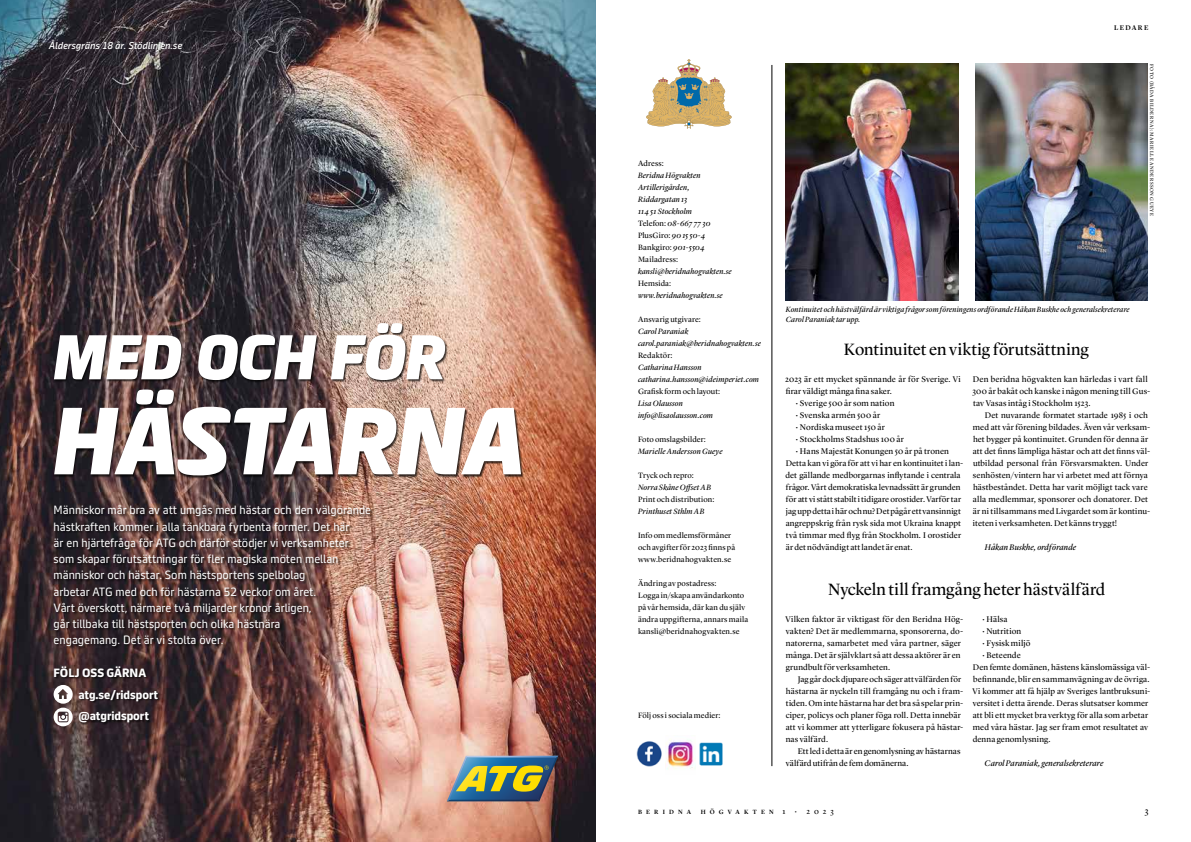
<style>
.page{position:relative;width:1191px;height:842px;background:#fff}
.page>*{position:absolute;margin:0;border:0;box-sizing:border-box;transform-origin:0 0}
.t1{font:91.9px "ATG Rubrik";color:#fff}
.t2{font:60.9px "ATG Rubrik";color:#fff}
.t3{font:17px "Lyon Display";letter-spacing:.005em;color:#000}
.t4{font:11.6px/16.2px "ATG Text";color:#fff}
.t5{font:800 11.6px/21.9px "ATG Text";color:#fff}
.t6{font:italic 500 9.7px "ATG Text";color:#fff}
.t7{font:9px "Lyon Display";color:#000}
.t8{font:8.6px/12px "Lyon Display";letter-spacing:.015em;color:#000}
.t9{font:8.5px/12px "Lyon Display";letter-spacing:.01em;color:#000}
.t10{font:italic 8.5px "Lyon Display";letter-spacing:.01em;color:#000}
.t11{font:8.4px "Lyon Display";letter-spacing:.005em;color:#000}
.t12{font:italic 8px/12px "Lyon Display";letter-spacing:.015em;color:#000}
.t13{font:8px/12px "Lyon Display";letter-spacing:.015em;color:#000}
.t14{font:italic 7.8px/10px "Lyon Display";letter-spacing:.015em;color:#000}
.t15{font:500 7px "Lyon Display";letter-spacing:.18em;color:#000}
.t16{font:500 6.3px "Lyon Display";letter-spacing:.655em;color:#000}
.t17{font:5px "Lyon Display";letter-spacing:.095em;color:#000}
.s1{font-style:normal}
.s2{font-weight:400;font-size:8px}
</style>
<div class="page">
<hr style="left:771px;top:65px;width:1px;height:701px;background:#000">
<img style="left:0;top:0;width:595px;height:842px">
<div style="left:54px;top:323px;width:470px;height:155px;background:#000;opacity:.75"></div>
<div style="left:54px;top:505px;width:319px;height:221px;background:#000;opacity:.75"></div>
<svg style="left:54px;top:685px;width:19px;height:41px"></svg>
<img style="left:447px;top:756px;width:111px;height:45px">
<img style="left:786px;top:64px;width:172px;height:237px">
<img style="left:975px;top:64px;width:172px;height:237px">
<svg style="left:646px;top:59px;width:86px;height:70px"></svg>
<img style="left:636px;top:740px;width:59px;height:29px">
<img style="left:699px;top:742px;width:24px;height:24px">
<p class="t6" style="left:49px;top:40px;width:135px">Åldersgräns 18 år. Stödlinjen.se</p>
<h2 class="t2" style="left:54px;top:321px;width:393px">MED OCH FÖR</h2>
<h1 class="t1" style="left:54px;top:387px;width:473px">HÄSTARNA</h1>
<p class="t4" style="left:54px;top:502px;width:319px">Människor mår bra av att umgås med hästar och den välgörande hästkraften kommer i alla tänkbara fyrbenta former. Det här<br>är en hjärtefråga för ATG och därför stödjer vi verksamheter som skapar förutsättningar för fler magiska möten mellan människor och hästar. Som hästsportens spelbolag<br>arbetar ATG med och för hästarna 52 veckor om året.<br>Vårt överskott, närmare två miljarder kronor årligen,<br>går tillbaka till hästsporten och olika hästnära<br>engagemang. Det är vi stolta över.</p>
<h3 class="t5" style="left:78px;top:661px;width:81px;text-indent:-25px">FÖLJ OSS GÄRNA atg.se/ridsport @atgridsport</h3>
<p class="t13" style="left:638px;top:157px;width:27px">Adress:</p>
<p class="t12" style="left:638px;top:169px;width:74px">Beridna Högvakten<br>Artillerigården,<br>Riddargatan 13<br>114 51 Stockholm<br><span class="s1">Telefon:</span> 08-667 77 30<br><span class="s1">PlusGiro:</span> 90 15 50-4<br><span class="s1">Bankgiro:</span> 901-5504<br><span class="s1">Mailadress:</span></p>
<p class="t12" style="left:638px;top:265px;width:95px">kansli@beridnahogvakten.se</p>
<p class="t13" style="left:638px;top:277px;width:35px">Hemsida:</p>
<p class="t12" style="left:638px;top:289px;width:86px">www.beridnahogvakten.se</p>
<p class="t13" style="left:638px;top:313px;width:64px">Ansvarig utgivare:</p>
<p class="t12" style="left:638px;top:325px;width:124px">Carol Paraniak carol.paraniak@beridnahogvakten.se</p>
<p class="t13" style="left:638px;top:349px;width:36px">Redaktör:</p>
<p class="t12" style="left:638px;top:361px;width:122px">Catharina Hansson catharina.hansson@ideimperiet.com</p>
<p class="t13" style="left:638px;top:385px;width:84px">Grafisk form och layout:</p>
<p class="t12" style="left:638px;top:397px;width:76px">Lisa Olausson info@lisaolausson.com</p>
<p class="t13" style="left:638px;top:433px;width:69px">Foto omslagsbilder:</p>
<p class="t12" style="left:638px;top:445px;width:86px">Marielle Andersson Gueye</p>
<p class="t13" style="left:638px;top:469px;width:57px">Tryck och repro:</p>
<p class="t12" style="left:638px;top:481px;width:75px">Norra Skåne Offset AB</p>
<p class="t13" style="left:638px;top:493px;width:78px">Print och distribution:</p>
<p class="t12" style="left:638px;top:505px;width:68px">Printhuset Sthlm AB</p>
<p class="t13" style="left:638px;top:529px;width:99px">Info om medlemsförmåner och avgifter för 2023 finns på www.beridnahogvakten.se</p>
<p class="t13" style="left:638px;top:577px;width:112px">Ändring av postadress:<br>Logga in/skapa användarkonto på vår hemsida, där kan du själv ändra uppgifterna, annars maila kansli@beridnahogvakten.se</p>
<p class="t13" style="left:638px;top:709px;width:84px">Följ oss i sociala medier:</p>
<p class="t15" style="left:1114px;top:23px;width:36px">LEDARE</p>
<p class="t17" style="left:1155px;top:64px;width:153px;rotate:90deg">FOTO (BÅDA BILDERNA): MARIELLE ANDERSSON GUEYE</p>
<p class="t14" style="left:785px;top:304px;width:345px">Kontinuitet och hästvälfärd är viktiga frågor som föreningens ordförande Håkan Buskhe och generalsekreterare<br>Carol Paraniak tar upp.</p>
<h3 class="t3" style="left:844px;top:337px;width:246px">Kontinuitet en viktig förutsättning</h3>
<p class="t8" style="left:785px;top:372px;width:177px">2023 är ett mycket spännande år för Sverige. Vi</p>
<p class="t9" style="left:785px;top:385px;width:108px">firar väldigt många fina saker.</p>
<p class="t8" style="left:795px;top:396px;width:100px">• Sverige 500 år som nation</p>
<p class="t8" style="left:795px;top:408px;width:86px">• Svenska armén 500 år</p>
<p class="t8" style="left:795px;top:420px;width:91px">• Nordiska museet 150 år</p>
<p class="t8" style="left:795px;top:432px;width:110px">• Stockholms Stadshus 100 år</p>
<p class="t8" style="left:795px;top:444px;width:155px">• Hans Majestät Konungen 50 år på tronen</p>
<p class="t9" style="left:785px;top:457px;width:179px">Detta kan vi göra för att vi har en kontinuitet i lan&shy;det gällande medborgarnas inflytande i centrala frågor. Vårt demokratiska levnadssätt är grunden för att vi stått stabilt i tidigare orostider. Varför tar jag upp detta i här och nu? Det pågår ett vansinnigt angreppskrig från rysk sida mot Ukraina knappt två timmar med flyg från Stockholm. I orostider är det nödvändigt att landet är enat.</p>
<p class="t8" style="left:972px;top:372px;width:179px">Den beridna högvakten kan härledas i vart fall<br>300 år bakåt och kanske i någon mening till Gus&shy;tav Vasas intåg i Stockholm 1523.</p>
<p class="t9" style="left:972px;top:409px;width:179px;text-indent:12px">Det nuvarande formatet startade 1985 i och med att vår förening bildades. Även vår verksam&shy;het bygger på kontinuitet. Grunden för denna är att det finns lämpliga hästar och att det finns väl&shy;utbildad personal från Försvarsmakten. Under senhösten/vintern har vi arbetet med att förnya hästbeståndet. Detta har varit möjligt tack vare</p>
<p class="t8" style="left:972px;top:492px;width:177px">alla medlemmar, sponsorer och donatorer. Det</p>
<p class="t9" style="left:972px;top:505px;width:179px">är ni tillsammans med Livgardet som är kontinu&shy;iteten i verksamheten. Det känns tryggt!</p>
<p class="t10" style="left:985px;top:541px;width:93px">Håkan Buskhe, ordförande</p>
<h3 class="t3" style="left:828px;top:577px;width:279px">Nyckeln till framgång heter hästvälfärd</h3>
<p class="t8" style="left:785px;top:612px;width:179px;text-align:justify">Vilken faktor är viktigast för den Beridna Hög&shy;vakten? Det är medlemmarna, sponsorerna, do&shy;natorerna, samarbetet med våra partner, säger</p>
<p class="t9" style="left:785px;top:649px;width:176px">många. Det är självklart så att dessa aktörer är en grundbult för verksamheten.</p>
<p class="t11" style="left:797px;top:673px;width:165px">Jag går dock djupare och säger att välfärden för</p>
<p class="t9" style="left:785px;top:685px;width:179px">hästarna är nyckeln till framgång nu och i fram&shy;tiden. Om inte hästarna har det bra så spelar prin&shy;ciper, policys och planer föga roll. Detta innebär att vi kommer att ytterligare fokusera på hästar&shy;nas välfärd.</p>
<p class="t9" style="left:786px;top:745px;width:176px;text-indent:12px">Ett led i detta är en genomlysning av hästarnas välfärd utifrån de fem domänerna.</p>
<p class="t9" style="left:982px;top:613px;width:27px">• Hälsa</p>
<p class="t9" style="left:982px;top:625px;width:41px">• Nutrition</p>
<p class="t9" style="left:982px;top:637px;width:50px">• Fysisk miljö</p>
<p class="t9" style="left:972px;top:649px;width:179px;text-indent:9px">• Beteende<br>Den femte domänen, hästens känslomässiga väl&shy;befinnande, blir en sammanvägning av de övriga.<br>Vi kommer att få hjälp av Sveriges lantbruksuni&shy;versitet i detta ärende. Deras slutsatser kommer att bli ett mycket bra verktyg för alla som arbetar med våra hästar. Jag ser fram emot resultatet av denna genomlysning.</p>
<p class="t10" style="left:984px;top:757px;width:120px">Carol Paraniak, generalsekreterare</p>
<p class="t16" style="left:638px;top:807px;width:55px">BERIDNA</p>
<p class="t16" style="left:700px;top:807px;width:135px">HÖGVAKTEN <span class="s2">1 • 2023</span></p>
<p class="t7" style="left:1144px;top:804px;width:5px">3</p>
</div>
